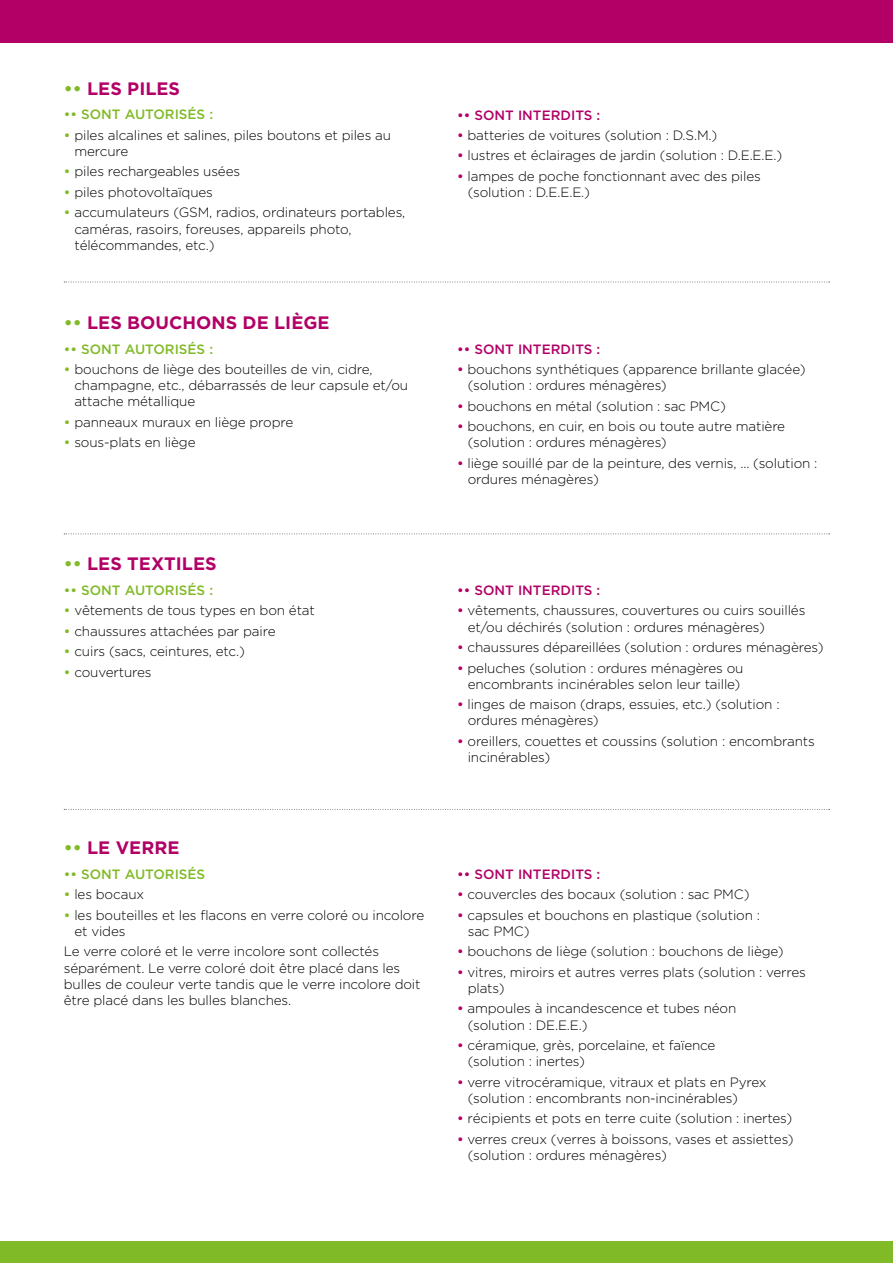
<style>
.page{position:relative;width:893px;height:1263px;background:#fff}
.page>*{position:absolute;margin:0;border:0;box-sizing:border-box;transform-origin:0 0}
.t1{font:700 18px "Gotham";color:#b20066}
.t2{font:300 13.5px/16.2px "Gotham";letter-spacing:-.01em;color:#000}
.t3{font:500 13.5px "Gotham";color:#b20066}
.t4{font:500 13.5px "Gotham";color:#80ba27}
.s1{color:#80ba27}
.s2{font-weight:500;color:#80ba27}
.s3{font-weight:500;color:#b20066}
</style>
<div class="page">
<div style="left:0;top:1242px;width:893px;height:21px;background:#80ba27"></div>
<div style="left:0;top:0;width:893px;height:43px;background:#b20066"></div>
<svg style="left:64px;top:282px;width:766px;height:1px"></svg>
<svg style="left:64px;top:533px;width:766px;height:1px"></svg>
<svg style="left:64px;top:809px;width:766px;height:1px"></svg>
<h1 class="t1" style="left:64px;top:78px;width:118px"><span class="s1">••</span> LES PILES</h1>
<p class="t4" style="left:64px;top:107px;width:151px">•• SONT AUTORISÉS :</p>
<p class="t2" style="left:74px;top:127px;width:318px;text-indent:-11px"><span class="s2">•</span> piles alcalines et salines, piles boutons et piles au mercure</p>
<p class="t2" style="left:64px;top:163px;width:178px"><span class="s2">•</span> piles rechargeables usées</p>
<p class="t2" style="left:64px;top:184px;width:151px"><span class="s2">•</span> piles photovoltaïques</p>
<p class="t2" style="left:74px;top:204px;width:332px;text-indent:-11px"><span class="s2">•</span> accumulateurs (GSM, radios, ordinateurs portables, caméras, rasoirs, foreuses, appareils photo, télécommandes, etc.)</p>
<h1 class="t1" style="left:64px;top:312px;width:267px"><span class="s1">••</span> LES BOUCHONS DE LIÈGE</h1>
<p class="t4" style="left:64px;top:341px;width:151px">•• SONT AUTORISÉS :</p>
<p class="t2" style="left:74px;top:361px;width:335px;text-indent:-11px"><span class="s2">•</span> bouchons de liège des bouteilles de vin, cidre, champagne, etc., débarrassés de leur capsule et/ou attache métallique</p>
<p class="t2" style="left:64px;top:414px;width:231px"><span class="s2">•</span> panneaux muraux en liège propre</p>
<p class="t2" style="left:64px;top:434px;width:133px"><span class="s2">•</span> sous-plats en liège</p>
<h1 class="t1" style="left:64px;top:553px;width:154px"><span class="s1">••</span> LES TEXTILES</h1>
<p class="t4" style="left:64px;top:582px;width:151px">•• SONT AUTORISÉS :</p>
<p class="t2" style="left:64px;top:602px;width:253px"><span class="s2">•</span> vêtements de tous types en bon état</p>
<p class="t2" style="left:64px;top:623px;width:213px"><span class="s2">•</span> chaussures attachées par paire</p>
<p class="t2" style="left:64px;top:643px;width:183px"><span class="s2">•</span> cuirs (sacs, ceintures, etc.)</p>
<p class="t2" style="left:64px;top:663px;width:89px"><span class="s2">•</span> couvertures</p>
<h1 class="t1" style="left:64px;top:837px;width:117px"><span class="s1">••</span> LE VERRE</h1>
<p class="t4" style="left:64px;top:866px;width:143px">•• SONT AUTORISÉS</p>
<p class="t2" style="left:64px;top:886px;width:82px"><span class="s2">•</span> les bocaux</p>
<p class="t2" style="left:74px;top:907px;width:351px;text-indent:-11px"><span class="s2">•</span> les bouteilles et les flacons en verre coloré ou incolore et vides</p>
<p class="t2" style="left:64px;top:943px;width:358px">Le verre coloré et le verre incolore sont collectés séparément. Le verre coloré doit être placé dans les bulles de couleur verte tandis que le verre incolore doit être placé dans les bulles blanches.</p>
<p class="t3" style="left:457px;top:107px;width:145px">•• SONT INTERDITS :</p>
<p class="t2" style="left:457px;top:127px;width:262px"><span class="s3">•</span> batteries de voitures (solution : D.S.M.)</p>
<p class="t2" style="left:457px;top:147px;width:327px"><span class="s3">•</span> lustres et éclairages de jardin (solution : D.E.E.E.)</p>
<p class="t2" style="left:468px;top:168px;width:295px;text-indent:-11px"><span class="s3">•</span> lampes de poche fonctionnant avec des piles (solution : D.E.E.E.)</p>
<p class="t3" style="left:457px;top:341px;width:145px">•• SONT INTERDITS :</p>
<p class="t2" style="left:468px;top:361px;width:339px;text-indent:-11px"><span class="s3">•</span> bouchons synthétiques (apparence brillante glacée) (solution : ordures ménagères)</p>
<p class="t2" style="left:457px;top:398px;width:270px"><span class="s3">•</span> bouchons en métal (solution : sac PMC)</p>
<p class="t2" style="left:468px;top:418px;width:319px;text-indent:-11px"><span class="s3">•</span> bouchons, en cuir, en bois ou toute autre matière (solution : ordures ménagères)</p>
<p class="t2" style="left:468px;top:455px;width:351px;text-indent:-11px"><span class="s3">•</span> liège souillé par de la peinture, des vernis, ... (solution : ordures ménagères)</p>
<p class="t3" style="left:457px;top:582px;width:145px">•• SONT INTERDITS :</p>
<p class="t2" style="left:468px;top:602px;width:339px;text-indent:-11px"><span class="s3">•</span> vêtements, chaussures, couvertures ou cuirs souillés et/ou déchirés (solution : ordures ménagères)</p>
<p class="t2" style="left:457px;top:639px;width:368px"><span class="s3">•</span> chaussures dépareillées (solution : ordures ménagères)</p>
<p class="t2" style="left:457px;top:659px;width:288px;text-align:center"><span class="s3">•</span> peluches (solution : ordures ménagères ou encombrants incinérables selon leur taille)</p>
<p class="t2" style="left:468px;top:696px;width:313px;text-indent:-11px"><span class="s3">•</span> linges de maison (draps, essuies, etc.) (solution : ordures ménagères)</p>
<p class="t2" style="left:468px;top:733px;width:349px;text-indent:-11px"><span class="s3">•</span> oreillers, couettes et coussins (solution : encombrants incinérables)</p>
<p class="t3" style="left:457px;top:866px;width:145px">•• SONT INTERDITS :</p>
<p class="t2" style="left:457px;top:886px;width:294px"><span class="s3">•</span> couvercles des bocaux (solution : sac PMC)</p>
<p class="t2" style="left:468px;top:906px;width:294px;text-indent:-11px"><span class="s3">•</span> capsules et bouchons en plastique (solution : sac PMC)</p>
<p class="t2" style="left:457px;top:943px;width:328px"><span class="s3">•</span> bouchons de liège (solution : bouchons de liège)</p>
<p class="t2" style="left:468px;top:964px;width:340px;text-indent:-11px"><span class="s3">•</span> vitres, miroirs et autres verres plats (solution : verres plats)</p>
<p class="t2" style="left:468px;top:1000px;width:270px;text-indent:-11px"><span class="s3">•</span> ampoules à incandescence et tubes néon (solution : DE.E.E.)</p>
<p class="t2" style="left:468px;top:1037px;width:249px;text-indent:-11px"><span class="s3">•</span> céramique, grès, porcelaine, et faïence (solution : inertes)</p>
<p class="t2" style="left:468px;top:1074px;width:300px;text-indent:-11px"><span class="s3">•</span> verre vitrocéramique, vitraux et plats en Pyrex (solution : encombrants non-incinérables)</p>
<p class="t2" style="left:457px;top:1110px;width:337px"><span class="s3">•</span> récipients et pots en terre cuite (solution : inertes)</p>
<p class="t2" style="left:468px;top:1131px;width:328px;text-indent:-11px"><span class="s3">•</span> verres creux (verres à boissons, vases et assiettes) (solution : ordures ménagères)</p>
</div>
